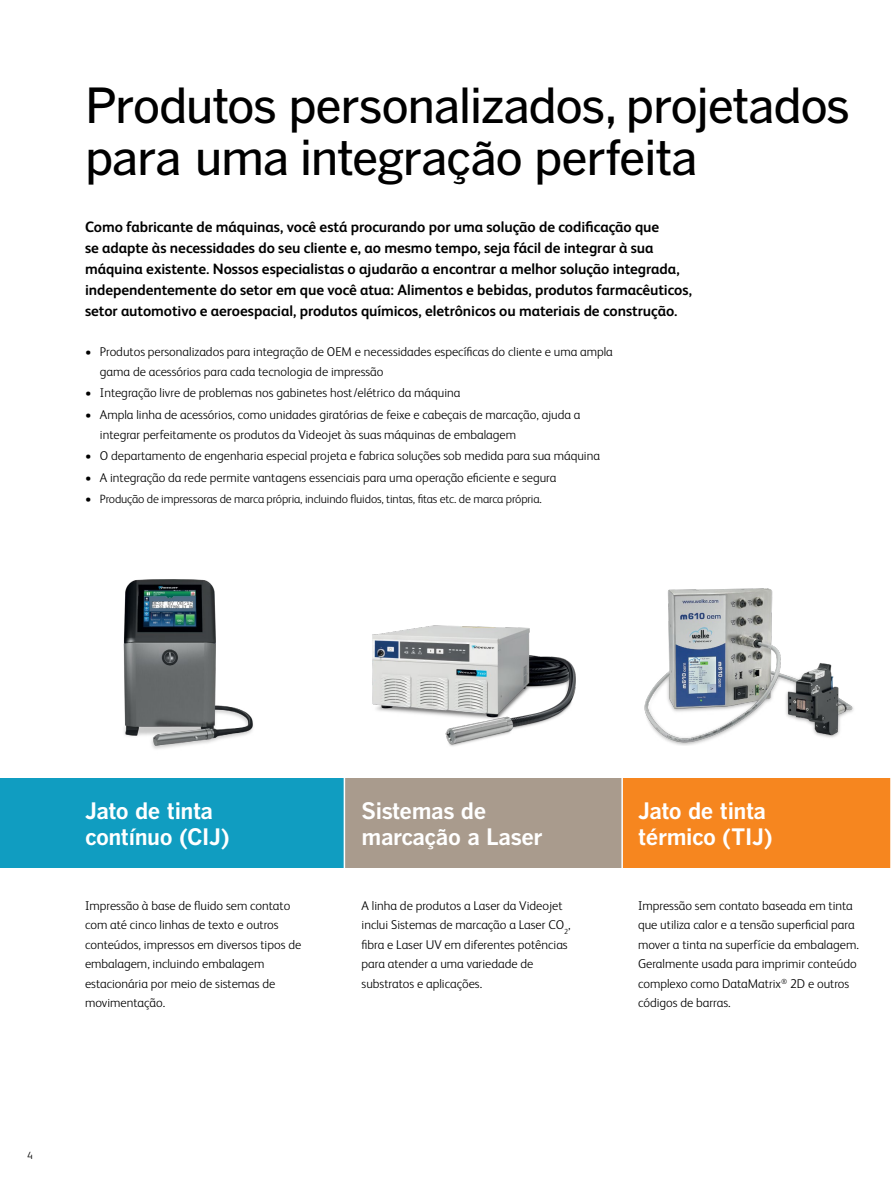
<style>
.page{position:relative;width:891px;height:1188px;background:#fff}
.page>*{position:absolute;margin:0;border:0;box-sizing:border-box;transform-origin:0 0}
.t1{font:500 48px/52.5px "Benton Gothic";letter-spacing:-.03em;color:#000}
.t2{font:700 22.5px/25.5px "Benton Gothic";letter-spacing:-.02em;color:#fff}
.t3{font:700 15px/21px "FS Albert Pro";letter-spacing:-.005em;color:#000}
.t4{font:300 12.75px/19.5px "FS Albert Pro";color:#000}
.t5{font:300 12px "FS Albert Pro";letter-spacing:-.01em;color:#000}
.t6{font:300 10.5px "FS Albert Pro";color:#000}
.s1{font-size:12.75px}
</style>
<div class="page">
<div style="left:622px;top:779px;width:269px;height:89px;background:#f6861f"></div>
<img style="left:123px;top:579px;width:130px;height:170px">
<img style="left:644px;top:588px;width:210px;height:157px">
<div style="left:0;top:779px;width:345px;height:89px;background:#109dc1"></div>
<div style="left:345px;top:779px;width:277px;height:89px;background:#a99b8d"></div>
<hr style="left:344px;top:775px;width:1px;height:98px;background:#fff">
<hr style="left:621px;top:775px;width:2px;height:98px;background:#fff">
<hr style="left:890px;top:775px;width:1px;height:98px;background:#fff">
<img style="left:372px;top:625px;width:204px;height:121px">
<h1 class="t1" style="left:85px;top:80px;width:767px">Produtos personalizados, projetados para uma integração perfeita</h1>
<p class="t3" style="left:85px;top:216px;width:609px">Como fabricante de máquinas, você está procurando por uma solução de codificação que<br>se adapte às necessidades do seu cliente e, ao mesmo tempo, seja fácil de integrar à sua máquina existente. Nossos especialistas o ajudarão a encontrar a melhor solução integrada, independentemente do setor em que você atua: Alimentos e bebidas, produtos farmacêuticos, setor automotivo e aeroespacial, produtos químicos, eletrônicos ou materiais de construção.</p>
<p class="t4" style="left:100px;top:341px;width:515px;text-indent:-15px">• Produtos personalizados para integração de OEM e necessidades específicas do cliente e uma ampla gama de acessórios para cada tecnologia de impressão</p>
<p class="t4" style="left:85px;top:383px;width:377px">• Integração livre de problemas nos gabinetes host/elétrico da máquina</p>
<p class="t4" style="left:100px;top:404px;width:482px;text-indent:-15px">• Ampla linha de acessórios, como unidades giratórias de feixe e cabeçais de marcação, ajuda a integrar perfeitamente os produtos da Videojet às suas máquinas de embalagem</p>
<p class="t4" style="left:85px;top:445px;width:516px">• O departamento de engenharia especial projeta e fabrica soluções sob medida para sua máquina</p>
<p class="t4" style="left:85px;top:467px;width:473px">• A integração da rede permite vantagens essenciais para uma operação eficiente e segura</p>
<p class="t5" style="left:85px;top:491px;width:458px"><span class="s1">•</span> Produção de impressoras de marca própria, incluindo fluidos, tintas, fitas etc. de marca própria.</p>
<h2 class="t2" style="left:85px;top:799px;width:146px">Jato de tinta contínuo (CIJ)</h2>
<h2 class="t2" style="left:362px;top:799px;width:183px">Sistemas de marcação a Laser</h2>
<h2 class="t2" style="left:638px;top:799px;width:136px">Jato de tinta térmico (TIJ)</h2>
<p class="t4" style="left:85px;top:895px;width:218px">Impressão à base de fluido sem contato com até cinco linhas de texto e outros conteúdos, impressos em diversos tipos de embalagem, incluindo embalagem estacionária por meio de sistemas de movimentação.</p>
<p class="t4" style="left:362px;top:895px;width:211px">A linha de produtos a Laser da Videojet inclui Sistemas de marcação a Laser CO<sub>2</sub>, fibra e Laser UV em diferentes potências para atender a uma variedade de substratos e aplicações.</p>
<p class="t4" style="left:638px;top:895px;width:222px">Impressão sem contato baseada em tinta que utiliza calor e a tensão superficial para mover a tinta na superfície da embalagem.<br>Geralmente usada para imprimir conteúdo complexo como DataMatrix<sup>®</sup> 2D e outros códigos de barras.</p>
<p class="t6" style="left:27px;top:1149px;width:7px">4</p>
</div>
